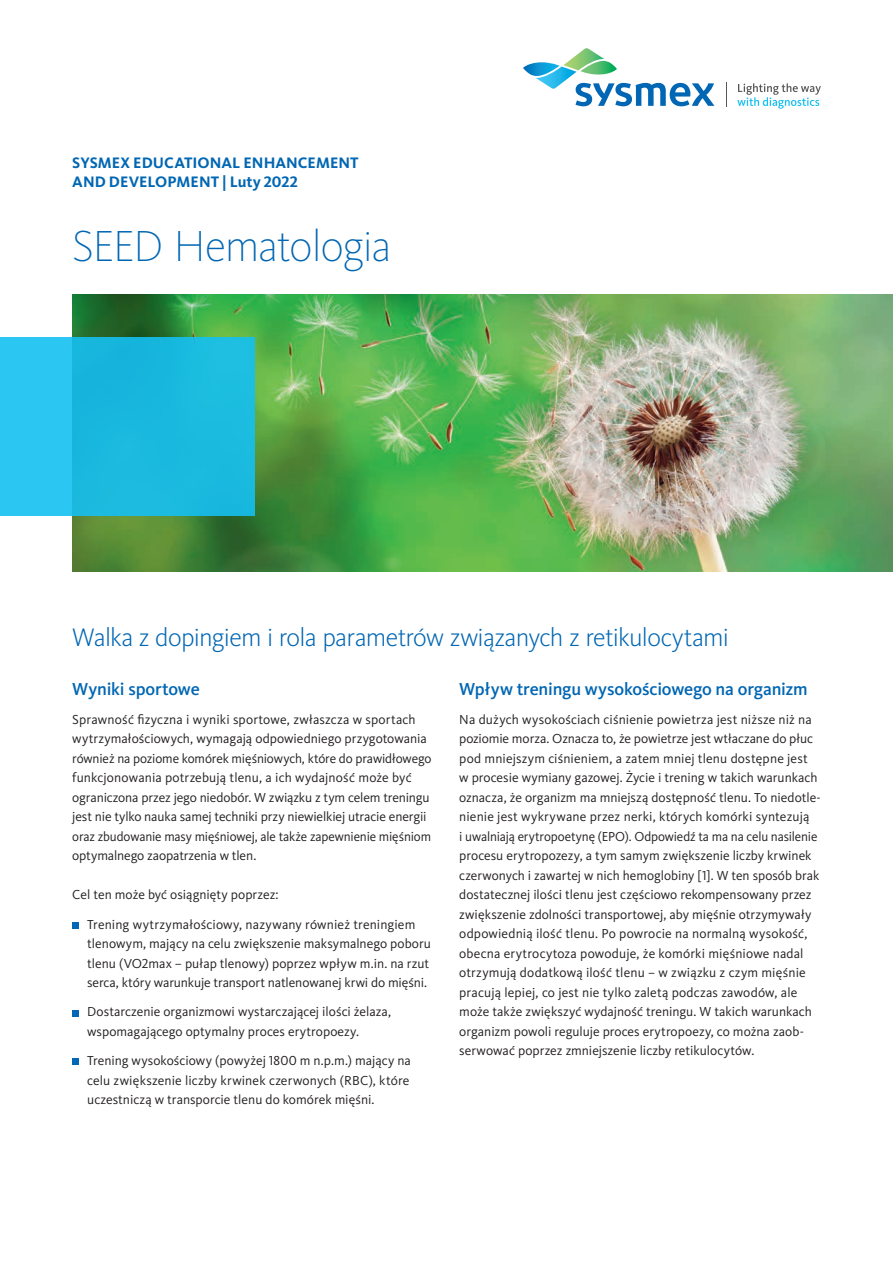
<style>
.page{position:relative;width:893px;height:1263px;background:#fff}
.page>*{position:absolute;margin:0;border:0;box-sizing:border-box;transform-origin:0 0}
.t1{font:200 45px "Kievit Pro";letter-spacing:-.03em;color:#0166b3}
.t2{font:300 26.25px "Kievit Pro";letter-spacing:-.03em;color:#0166b3}
.t3{font:500 18px "Kievit Pro";letter-spacing:-.01em;color:#0166b3}
.t4{font:700 15.75px/18.9px "Kievit Pro";letter-spacing:.005em;color:#0166b3}
.t5{font:13.5px/19.5px "Kievit Pro";color:#231f20}
</style>
<div class="page">
<svg style="left:523px;top:48px;width:191px;height:58px"></svg>
<svg style="left:726px;top:83px;width:1px;height:24px"></svg>
<svg style="left:737px;top:83px;width:84px;height:26px"></svg>
<div style="left:72px;top:922px;width:7px;height:7px;background:#0166b3"></div>
<div style="left:72px;top:1009px;width:7px;height:7px;background:#0166b3"></div>
<div style="left:72px;top:1058px;width:7px;height:7px;background:#0166b3"></div>
<img style="left:72px;top:295px;width:821px;height:276px">
<div style="left:0;top:337px;width:255px;height:179px;background:linear-gradient(to right,#29c3f0,#14b7d8)"></div>
<p class="t4" style="left:72px;top:153px;width:288px">SYSMEX EDUCATIONAL ENHANCEMENT<br>AND DEVELOPMENT | Luty 2022</p>
<h1 class="t1" style="left:72px;top:219px;width:321px">SEED Hematologia</h1>
<h2 class="t2" style="left:72px;top:621px;width:658px">Walka z dopingiem i rola parametrów związanych z retikulocytami</h2>
<h3 class="t3" style="left:72px;top:678px;width:129px">Wyniki sportowe</h3>
<p class="t5" style="left:72px;top:709px;width:361px">Sprawność fizyczna i wyniki sportowe, zwłaszcza w sportach wytrzymałościowych, wymagają odpowiedniego przygotowania również na poziome komórek mięśniowych, które do prawidłowego funkcjonowania potrzebują tlenu, a ich wydajność może być ograniczona przez jego niedobór. W związku z tym celem treningu jest nie tylko nauka samej techniki przy niewielkiej utracie energii oraz zbudowanie masy mięśniowej, ale także zapewnienie mięśniom optymalnego zaopatrzenia w tlen.</p>
<p class="t5" style="left:87px;top:880px;width:330px;line-height:29.2px;text-indent:-15px">Cel ten może być osiągnięty poprzez:<br>Trening wytrzymałościowy, nazywany również treningiem</p>
<p class="t5" style="left:87px;top:934px;width:345px">tlenowym, mający na celu zwiększenie maksymalnego poboru tlenu (VO2max – pułap tlenowy) poprzez wpływ m.in. na rzut serca, który warunkuje transport natlenowanej krwi do mięśni.</p>
<p class="t5" style="left:87px;top:1002px;width:305px">Dostarczenie organizmowi wystarczającej ilości żelaza, wspomagającego optymalny proces erytropoezy.</p>
<p class="t5" style="left:87px;top:1051px;width:325px;text-align:justify">Trening wysokościowy (powyżej 1800 m n.p.m.) mający na celu zwiększenie liczby krwinek czerwonych (RBC), które uczestniczą w transporcie tlenu do komórek mięśni.</p>
<h3 class="t3" style="left:459px;top:678px;width:350px">Wpływ treningu wysokościowego na organizm</h3>
<p class="t5" style="left:459px;top:709px;width:363px">Na dużych wysokościach ciśnienie powietrza jest niższe niż na poziomie morza. Oznacza to, że powietrze jest wtłaczane do płuc pod mniejszym ciśnieniem, a zatem mniej tlenu dostępne jest w procesie wymiany gazowej. Życie i trening w takich warunkach oznacza, że organizm ma mniejszą dostępność tlenu. To niedotle&shy;nienie jest wykrywane przez nerki, których komórki syntezują<br>i uwalniają erytropoetynę (EPO). Odpowiedź ta ma na celu nasilenie procesu erytropozezy, a tym samym zwiększenie liczby krwinek czerwonych i zawartej w nich hemoglobiny [1]. W ten sposób brak dostatecznej ilości tlenu jest częściowo rekompensowany przez zwiększenie zdolności transportowej, aby mięśnie otrzymywały odpowiednią ilość tlenu. Po powrocie na normalną wysokość, obecna erytrocytoza powoduje, że komórki mięśniowe nadal otrzymują dodatkową ilość tlenu – w związku z czym mięśnie pracują lepiej, co jest nie tylko zaletą podczas zawodów, ale może także zwiększyć wydajność treningu. W takich warunkach organizm powoli reguluje proces erytropoezy, co można zaob&shy;serwować poprzez zmniejszenie liczby retikulocytów.</p>
</div>
